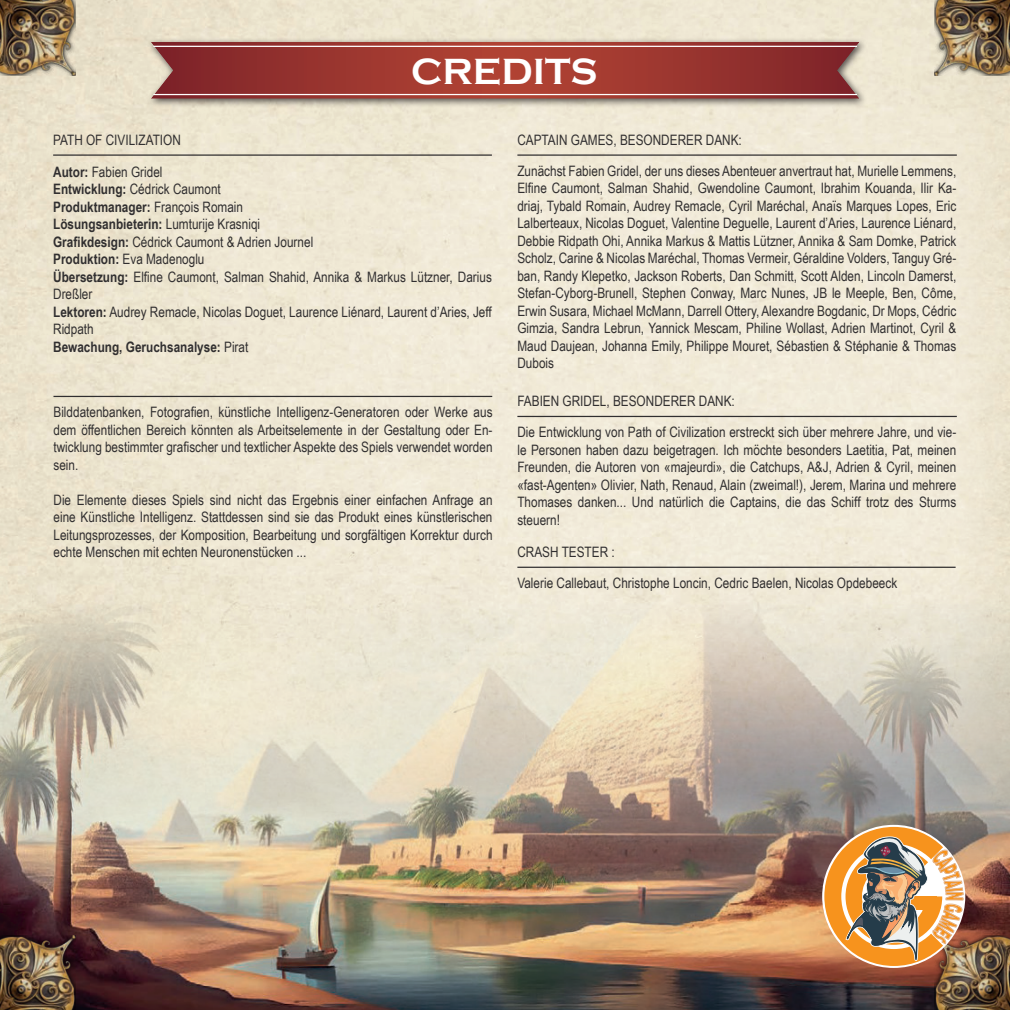
<style>
.page{position:relative;width:1010px;height:1010px;background:#fff}
.page>*{position:absolute;margin:0;border:0;box-sizing:border-box;transform-origin:0 0}
.t1{font:700 37.5px "Copperplate Gothic";color:#fff}
.t2{font:700 24.62px "Berlin Sans FB Demi";color:#f7931d;scale:.47 1}
.t3{font:14.38px/17.5px "Arial Narrow";color:#312f30;text-align:justify}
.s1{font-weight:700}
</style>
<div class="page">
<img style="left:0;top:0;width:957px;height:577px">
<img style="left:0;top:577px;width:1010px;height:433px">
<hr style="left:53px;top:154px;width:439px;height:2px;background:#312f30">
<hr style="left:517px;top:567px;width:438px;height:1px;background:#312f30">
<div style="left:147px;top:37px;width:721px;height:71px;background:#231f20;opacity:.75"></div>
<svg style="left:151px;top:42px;width:708px;height:57px;background:#9b3b35"></svg>
<hr style="left:153px;top:46px;width:704px;height:1px;background:#fff">
<hr style="left:153px;top:94px;width:704px;height:1px;background:#fff">
<hr style="left:517px;top:416px;width:440px;height:1px;background:#312f30">
<hr style="left:517px;top:154px;width:440px;height:2px;background:#312f30">
<hr style="left:53px;top:396px;width:439px;height:1px;background:#312f30">
<img style="left:935px;top:0;width:75px;height:75px">
<img style="left:0;top:0;width:75px;height:75px">
<img style="left:0;top:935px;width:75px;height:75px">
<img style="left:935px;top:935px;width:75px;height:75px">
<img style="left:824px;top:827px;width:139px;height:139px">
<p class="t3" style="left:53px;top:133px;width:129px">PATH OF CIVILIZATION</p>
<h1 class="t1" style="left:411px;top:49px;width:188px">CREDITS</h1>
<p class="t3" style="left:517px;top:133px;width:226px">CAPTAIN GAMES, BESONDERER DANK:</p>
<p class="t3" style="left:53px;top:164px;width:440px;text-align:left"><span class="s1">Autor:</span> Fabien Gridel<br><span class="s1">Entwicklung:</span> Cédrick Caumont<br><span class="s1">Produktmanager:</span> François Romain<br><span class="s1">Lösungsanbieterin:</span> Lumturije Krasniqi<br><span class="s1">Grafikdesign:</span> Cédrick Caumont &amp; Adrien Journel<br><span class="s1">Produktion:</span> Eva Madenoglu<br><span class="s1">Übersetzung:</span> Elfine Caumont, Salman Shahid, Annika &amp; Markus Lützner, Darius Dreßler<br><span class="s1">Lektoren:</span> Audrey Remacle, Nicolas Doguet, Laurence Liénard, Laurent d’Aries, Jeff Ridpath<br><span class="s1">Bewachung, Geruchsanalyse:</span> Pirat</p>
<p class="t3" style="left:53px;top:403px;width:441px">Bilddatenbanken, Fotografien, künstliche Intelligenz-Generatoren oder Werke aus dem öffentlichen Bereich könnten als Arbeitselemente in der Gestaltung oder En&shy;twicklung bestimmter grafischer und textlicher Aspekte des Spiels verwendet worden sein.</p>
<p class="t3" style="left:53px;top:492px;width:441px">Die Elemente dieses Spiels sind nicht das Ergebnis einer einfachen Anfrage an eine Künstliche Intelligenz. Stattdessen sind sie das Produkt eines künstlerischen Leitungsprozesses, der Komposition, Bearbeitung und sorgfältigen Korrektur durch echte Menschen mit echten Neuronenstücken ...</p>
<p class="t3" style="left:517px;top:163px;width:440px">Zunächst Fabien Gridel, der uns dieses Abenteuer anvertraut hat, Murielle Lemmens, Elfine Caumont, Salman Shahid, Gwendoline Caumont, Ibrahim Kouanda, Ilir Ka&shy;driaj, Tybald Romain, Audrey Remacle, Cyril Maréchal, Anaïs Marques Lopes, Eric Lalberteaux, Nicolas Doguet, Valentine Deguelle, Laurent d’Aries, Laurence Liénard, Debbie Ridpath Ohi, Annika Markus &amp; Mattis Lützner, Annika &amp; Sam Domke, Patrick Scholz, Carine &amp; Nicolas Maréchal, Thomas Vermeir, Géraldine Volders, Tanguy Gré&shy;ban, Randy Klepetko, Jackson Roberts, Dan Schmitt, Scott Alden, Lincoln Damerst, Stefan-Cyborg-Brunell, Stephen Conway, Marc Nunes, JB le Meeple, Ben, Côme, Erwin Susara, Michael McMann, Darrell Ottery, Alexandre Bogdanic, Dr Mops, Cédric Gimzia, Sandra Lebrun, Yannick Mescam, Philine Wollast, Adrien Martinot, Cyril &amp; Maud Daujean, Johanna Emily, Philippe Mouret, Sébastien &amp; Stéphanie &amp; Thomas Dubois</p>
<p class="t3" style="left:517px;top:394px;width:219px">FABIEN GRIDEL, BESONDERER DANK:</p>
<p class="t3" style="left:517px;top:425px;width:440px">Die Entwicklung von Path of Civilization erstreckt sich über mehrere Jahre, und vie&shy;le Personen haben dazu beigetragen. Ich möchte besonders Laetitia, Pat, meinen Freunden, die Autoren von «majeurdi», die Catchups, A&amp;J, Adrien &amp; Cyril, meinen «fast-Agenten» Olivier, Nath, Renaud, Alain (zweimal!), Jerem, Marina und mehrere Thomases danken... Und natürlich die Captains, die das Schiff trotz des Sturms steuern!</p>
<p class="t3" style="left:517px;top:545px;width:99px">CRASH TESTER :</p>
<p class="t3" style="left:517px;top:576px;width:381px">Valerie Callebaut, Christophe Loncin, Cedric Baelen, Nicolas Opdebeeck</p>
<h2 class="t2" style="left:969px;top:892px;width:20px;rotate:90deg">N</h2>
</div>
